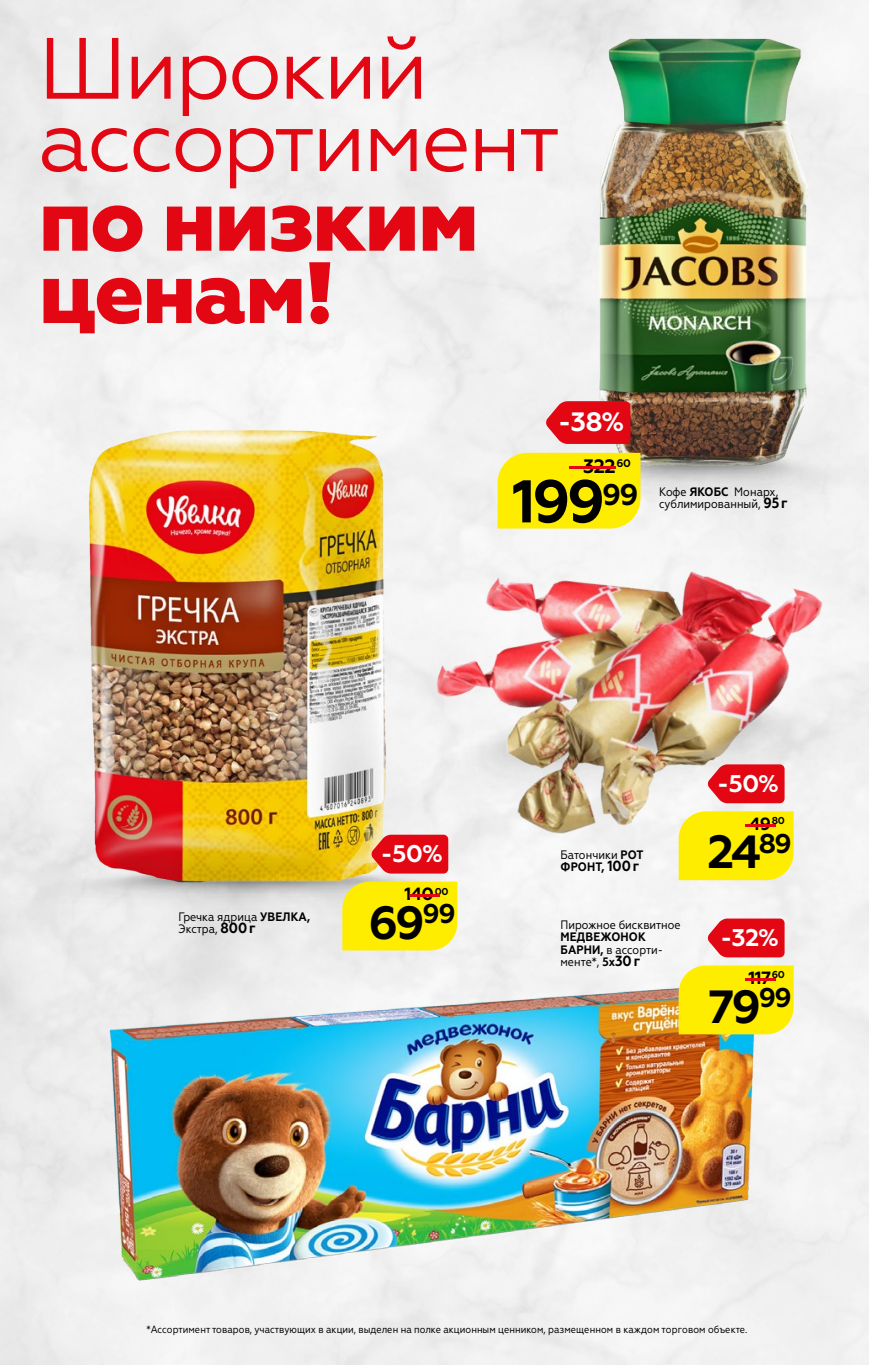
<style>
.page{position:relative;width:869px;height:1365px;background:#fff}
.page>*{position:absolute;margin:0;border:0;box-sizing:border-box;transform-origin:0 0}
.t1{font:86.8px/72.3px "Geometria";letter-spacing:-.03em;color:#e30613}
.t2{font:800 86.8px/72.3px "Geometria";letter-spacing:-.03em;color:#e30613}
.t3{font:700 60.2px "Geometria";color:#000}
.t4{font:700 46.38px "Geometria";color:#000}
.t5{font:700 26.6px "Geometria";color:#fff}
.t6{font:700 24.15px "Geometria";color:#fff}
.t7{font:700 19.43px "Geometria";color:#000}
.t8{font:700 17.68px "Geometria";letter-spacing:-.03em;color:#000}
.t9{font:12.25px/12.2px "Geometria Narrow";color:#000}
.t10{font:700 11.03px "Geometria";color:#000}
.t11{font:10.5px "Geometria Narrow";color:#000}
.t12{font:700 9.97px "Geometria";color:#000}
.s1{font-size:19.43px;color:#e30613}
.s2{font-weight:700}
.s3{font-weight:700;font-size:14.7px}
.s4{color:#e30613}
.s5{font-size:17.68px;color:#e30613}
</style>
<div class="page">
<div style="left:0;top:0;width:868px;height:1364px;background:#f0f0f0"></div>
<img style="left:89px;top:942px;width:684px;height:350px">
<img style="left:0;top:848px;width:541px;height:107px">
<img style="left:4px;top:416px;width:335px;height:473px">
<img style="left:577px;top:38px;width:240px;height:335px">
<img style="left:254px;top:589px;width:85px;height:341px">
<img style="left:339px;top:373px;width:529px;height:569px">
<div style="left:678px;top:811px;width:115px;height:69px;background:#ffed00"></div>
<svg style="left:707px;top:764px;width:77px;height:39px;background:#e41f2a"></svg>
<div style="left:342px;top:881px;width:115px;height:69px;background:#ffed00"></div>
<svg style="left:371px;top:834px;width:77px;height:39px;background:#e41e24"></svg>
<div style="left:678px;top:965px;width:115px;height:69px;background:#ffed00"></div>
<svg style="left:707px;top:918px;width:77px;height:39px;background:#e4202c"></svg>
<div style="left:497px;top:453px;width:143px;height:75px;background:#ffed00"></div>
<svg style="left:545px;top:401px;width:85px;height:43px;background:#e31e29"></svg>
<p class="t1" style="left:38px;top:32px;width:523px">Широкий ассортимент</p>
<p class="t2" style="left:38px;top:186px;width:442px">по низким ценам!</p>
<p class="t5" style="left:558px;top:405px;width:68px">-38%</p>
<p class="t10" style="left:554px;top:456px;width:78px"><span class="s1">-</span>60</p>
<p class="t7" style="left:582px;top:455px;width:34px">322</p>
<p class="t3" style="left:512px;top:465px;width:128px">199<sup>99</sup></p>
<p class="t9" style="left:658px;top:485px;width:130px">Кофе <span class="s2">ЯКОБС</span> Монарх, сублимированный, <span class="s3">95г</span></p>
<p class="t9" style="left:178px;top:910px;width:133px">Гречка ядрица <span class="s2">УВЕЛКА,<br></span>Экстра, <span class="s3">800г</span></p>
<p class="t6" style="left:380px;top:839px;width:64px">-50%</p>
<p class="t8" style="left:399px;top:883px;width:50px"><span class="s4">-</span>140<sup>00</sup></p>
<p class="t4" style="left:368px;top:894px;width:89px">69<sup>99</sup></p>
<p class="t9" style="left:560px;top:848px;width:85px">Батончики <span class="s2">РОТ<br>ФРОНТ,</span> <span class="s3">100г</span></p>
<p class="t9" style="left:560px;top:918px;width:121px">Пирожное бисквитное<br><span class="s2">МЕДВЕЖОНОК<br>БАРНИ,</span> в ассорти&shy;менте*, <span class="s2">5х</span><span class="s3">30г</span></p>
<p class="t6" style="left:716px;top:768px;width:64px">-50%</p>
<p class="t12" style="left:735px;top:814px;width:50px"><span class="s5">-</span>80</p>
<p class="t8" style="left:748px;top:813px;width:24px">49</p>
<p class="t4" style="left:707px;top:824px;width:86px">24<sup>89</sup></p>
<p class="t6" style="left:720px;top:922px;width:60px">-32%</p>
<p class="t12" style="left:735px;top:968px;width:50px"><span class="s5">-</span>60</p>
<p class="t8" style="left:748px;top:967px;width:24px">117</p>
<p class="t4" style="left:707px;top:978px;width:85px">79<sup>99</sup></p>
<p class="t11" style="left:146px;top:1323px;width:602px">*Ассортимент товаров, участвующих в акции, выделен на полке акционным ценником, размещенном в каждом торговом объекте.</p>
</div>
